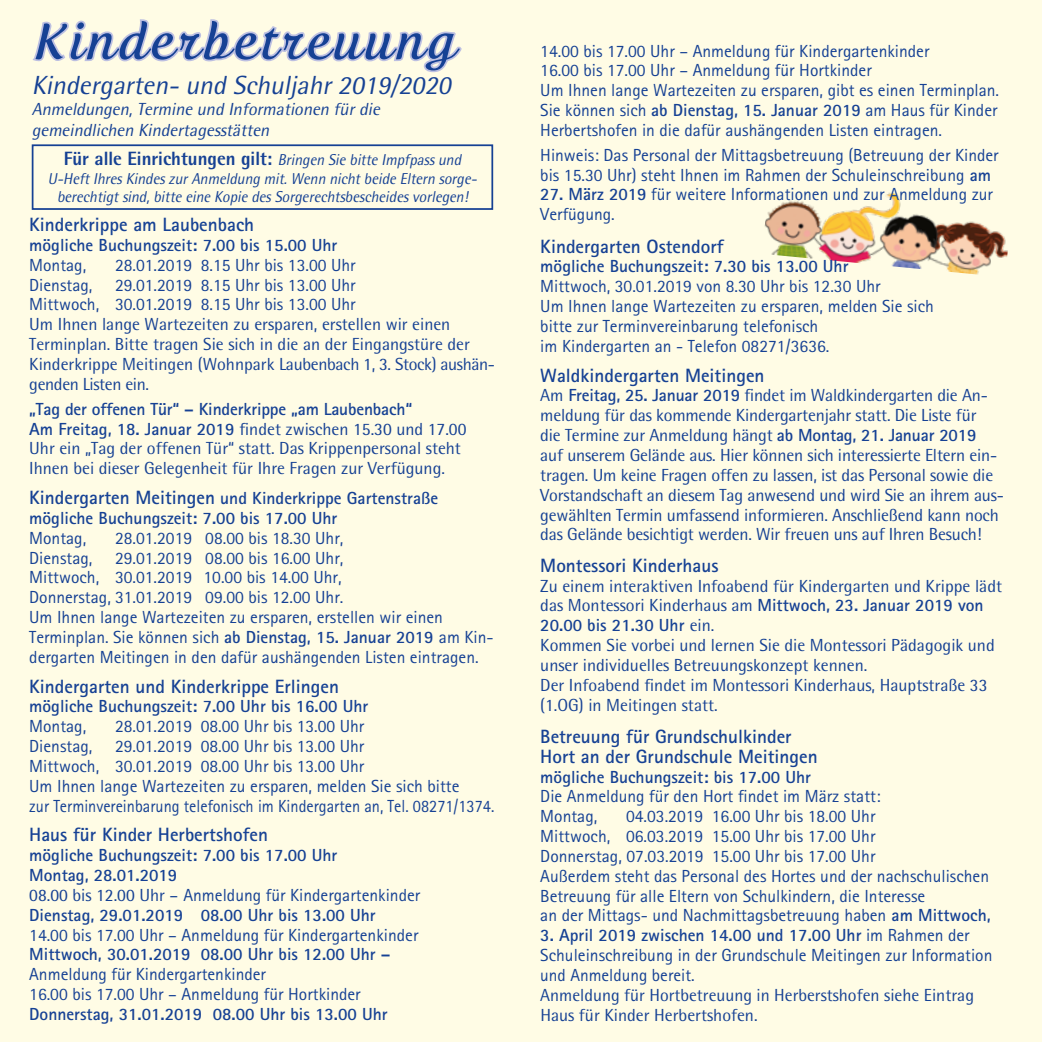
<style>
.page{position:relative;width:1042px;height:1042px;background:#fff}
.page>*{position:absolute;margin:0;border:0;box-sizing:border-box;transform-origin:0 0}
.t1{font:italic 50.05px "Fertigo Pro Script";letter-spacing:.08em;color:#164194}
.t2{font:italic 26.25px "Rotis Semi Sans Std";color:#164194}
.t3{font:700 19.25px/19.8px "Rotis Sans Serif";color:#164194}
.t4{font:17.5px/19.8px "Rotis Sans Serif";color:#164194}
.t5{font:17.5px/19.8px "Rotis Semi Sans Std";color:#164194}
.t6{font:700 17.5px/19.8px "Rotis Sans Serif";color:#164194}
.t7{font:italic 17.5px/21px "Rotis Semi Sans Std";color:#164194}
.t8{font:italic 15.75px/18.4px "Rotis Semi Sans Std";color:#164194;text-align:center;scale:.95 1}
.s1{font-weight:800;font-style:normal;font-size:19.25px}
.s2{font-family:"Rotis Sans Serif";font-weight:700}
.s3{font-size:19.25px}
.s4{font-weight:700}
.s5{font-family:"Rotis Semi Sans Std";font-weight:400}
.s6{font-weight:400}
</style>
<div class="page">
<div style="left:0;top:0;width:1041px;height:1042px;background:#fffce5"></div>
<img style="left:764px;top:192px;width:244px;height:83px">
<div style="left:32px;top:144px;width:461px;height:66px;border:2px solid #164194"></div>
<svg style="left:32px;top:19px;width:430px;height:54px"></svg>
<h1 class="t1" style="left:32px;top:13px;width:423px">Kinderbetreuung</h1>
<h2 class="t2" style="left:32px;top:70px;width:426px">Kindergarten- und Schuljahr2019/2020</h2>
<p class="t7" style="left:32px;top:98px;width:353px">Anmeldungen,Termine und Informationen fürdie gemeindlichen Kindertagesstätten</p>
<p class="t8" style="left:48px;top:151px;width:456px"><span class="s1">Für alle Einrichtungen gilt:</span> Bringen Sie bitte Impfpassund<br>U-HeftIhresKindeszurAnmeldung mit.Wenn nichtbeide Eltern sorge&shy;berechtigtsind,bitte eine Kopie desSorgerechtsbescheidesvorlegen!</p>
<p class="t3" style="left:29px;top:214px;width:226px">Kinderkrippe am Laubenbach</p>
<p class="t6" style="left:29px;top:235px;width:310px">mögliche Buchungszeit: 7.00 bis 15.00 Uhr</p>
<p class="t4" style="left:29px;top:255px;width:59px">Montag,</p>
<p class="t4" style="left:115px;top:255px;width:242px">28.01.2019 8.15 Uhr bis 13.00 Uhr</p>
<p class="t4" style="left:29px;top:275px;width:65px">Dienstag,</p>
<p class="t4" style="left:29px;top:275px;width:328px;text-align:right">29.01.2019 8.15 Uhr bis 13.00 Uhr<br>Mittwoch, 30.01.2019 8.15 Uhr bis 13.00 Uhr</p>
<p class="t5" style="left:29px;top:314px;width:467px">Um Ihnen lange Wartezeiten zu ersparen, erstellen wir einen Terminplan. Bitte tragen Sie sich in die an der Eingangstüre der Kinderkrippe Meitingen (Wohnpark Laubenbach 1, 3. Stock) aushän&shy;genden Listen ein.</p>
<p class="t6" style="left:29px;top:398px;width:384px">„Tag der offenen Tür“ – Kinderkrippe „am Laubenbach“</p>
<p class="t5" style="left:29px;top:418px;width:439px"><span class="s2">Am Freitag, 18. Januar 2019</span> findet zwischen 15.30 und 17.00<br>Uhr ein „Tag der offenen Tür“ statt. Das Krippenpersonal steht<br>Ihnen bei dieser Gelegenheit für Ihre Fragen zur Verfügung.</p>
<p class="t6" style="left:29px;top:488px;width:410px"><span class="s3">Kindergarten Meitingen</span> und Kinderkrippe Gartenstraße mögliche Buchungszeit: 7.00 bis 17.00 Uhr</p>
<p class="t4" style="left:29px;top:528px;width:59px">Montag,</p>
<p class="t4" style="left:115px;top:528px;width:230px">28.01.2019 08.00 bis 18.30 Uhr,</p>
<p class="t4" style="left:29px;top:547px;width:65px">Dienstag,</p>
<p class="t4" style="left:29px;top:547px;width:466px;text-indent:86px">29.01.2019 08.00 bis 16.00 Uhr,<br>Mittwoch, 30.01.2019 10.00 bis 14.00 Uhr,<br>Donnerstag, 31.01.2019 09.00 bis 12.00 Uhr.<br>Um Ihnen lange Wartezeiten zu ersparen, erstellen wir einen Terminplan. Sie können sich <span class="s4">ab Dienstag, 15. Januar 2019</span> am Kin&shy;dergarten Meitingen in den dafür aushängenden Listen eintragen.</p>
<p class="t3" style="left:29px;top:676px;width:311px">Kindergarten und Kinderkrippe Erlingen</p>
<p class="t6" style="left:29px;top:696px;width:340px">mögliche Buchungszeit: 7.00 Uhr bis 16.00 Uhr</p>
<p class="t4" style="left:29px;top:716px;width:59px">Montag,</p>
<p class="t4" style="left:115px;top:716px;width:251px">28.01.2019 08.00 Uhr bis 13.00 Uhr</p>
<p class="t4" style="left:29px;top:736px;width:65px">Dienstag,</p>
<p class="t4" style="left:29px;top:736px;width:466px;text-indent:86px">29.01.2019 08.00 Uhr bis 13.00 Uhr<br>Mittwoch, 30.01.2019 08.00 Uhr bis 13.00 Uhr<br>Um Ihnen lange Wartezeiten zu ersparen, melden Sie sich bitte<br>zur Terminvereinbarung telefonisch im Kindergarten an, Tel. 08271/1374.</p>
<p class="t3" style="left:29px;top:824px;width:240px">Haus für Kinder Herbertshofen</p>
<p class="t6" style="left:29px;top:845px;width:393px">mögliche Buchungszeit: 7.00 bis 17.00 Uhr<br>Montag, 28.01.2019<br><span class="s5">08.00 bis 12.00 Uhr –</span> <span class="s6">Anmeldung für Kindergartenkinder </span>Dienstag, 29.01.2019 08.00 Uhr bis 13.00 Uhr</p>
<p class="t4" style="left:29px;top:924px;width:391px">14.00 bis 17.00 Uhr – Anmeldung für Kindergartenkinder</p>
<p class="t6" style="left:29px;top:944px;width:363px">Mittwoch, 30.01.2019 08.00 Uhr bis 12.00 Uhr –</p>
<p class="t4" style="left:29px;top:964px;width:333px">Anmeldung für Kindergartenkinder<br>16.00 bis 17.00 Uhr – Anmeldung für Hortkinder</p>
<p class="t6" style="left:29px;top:1004px;width:360px">Donnerstag, 31.01.2019 08.00 Uhr bis 13.00 Uhr</p>
<p class="t4" style="left:540px;top:41px;width:460px">14.00 bis 17.00 Uhr – Anmeldung für Kindergartenkinder<br>16.00 bis 17.00 Uhr – Anmeldung für Hortkinder<br>Um Ihnen lange Wartezeiten zu ersparen, gibt es einen Terminplan.<br>Sie können sich <span class="s4">ab Dienstag, 15. Januar 2019</span> am Haus für Kinder Herbertshofen in die dafür aushängenden Listen eintragen.</p>
<p class="t4" style="left:540px;top:145px;width:460px">Hinweis: Das Personal der Mittagsbetreuung (Betreuung der Kinder bis 15.30 Uhr) steht Ihnen im Rahmen der Schuleinschreibung <span class="s4">am</span></p>
<p class="t4" style="left:540px;top:185px;width:454px"><span class="s4">27. März 2019</span> für weitere Informationen und zur Anmeldung zur<br>Verfügung.</p>
<p class="t3" style="left:540px;top:236px;width:185px">Kindergarten Ostendorf</p>
<p class="t6" style="left:540px;top:256px;width:310px">mögliche Buchungszeit: 7.30 bis 13.00 Uhr</p>
<p class="t4" style="left:540px;top:276px;width:395px">Mittwoch, 30.01.2019 von 8.30 Uhr bis 12.30 Uhr<br>Um Ihnen lange Wartezeiten zu ersparen, melden Sie sich bitte zur Terminvereinbarung telefonisch<br>im Kindergarten an - Telefon 08271/3636.</p>
<p class="t3" style="left:540px;top:365px;width:226px">Waldkindergarten Meitingen</p>
<p class="t5" style="left:540px;top:385px;width:465px">Am <span class="s2">Freitag, 25. Januar 2019</span> findet im Waldkindergarten die An&shy;meldung für das kommende Kindergartenjahr statt. Die Liste für<br>die Termine zur Anmeldung hängt <span class="s2">ab Montag, 21. Januar 2019<br></span>auf unserem Gelände aus. Hier können sich interessierte Eltern ein&shy;tragen. Um keine Fragen offen zu lassen, ist das Personal sowie die Vorstandschaft an diesem Tag anwesend und wird Sie an ihrem aus&shy;gewählten Termin umfassend informieren. Anschließend kann noch das Gelände besichtigt werden. Wir freuen uns auf Ihren Besuch!</p>
<p class="t3" style="left:540px;top:555px;width:180px">Montessori Kinderhaus</p>
<p class="t5" style="left:540px;top:575px;width:463px">Zu einem interaktiven Infoabend für Kindergarten und Krippe lädt das Montessori Kinderhaus am <span class="s2">Mittwoch, 23. Januar 2019 von</span></p>
<p class="t6" style="left:540px;top:615px;width:176px">20.00 bis 21.30 Uhr <span class="s5">ein.</span></p>
<p class="t5" style="left:540px;top:635px;width:456px">Kommen Sie vorbei und lernen Sie die Montessori Pädagogik und unser individuelles Betreuungskonzept kennen.<br>Der Infoabend findet im Montessori Kinderhaus, Hauptstraße 33 (1.OG) in Meitingen statt.</p>
<p class="t3" style="left:540px;top:726px;width:279px">Betreuung für Grundschulkinder<br>Hort an der Grundschule Meitingen</p>
<p class="t6" style="left:540px;top:766px;width:272px">mögliche Buchungszeit: bis 17.00 Uhr</p>
<p class="t4" style="left:540px;top:786px;width:342px">Die Anmeldung für den Hort findet im März statt:<br>Montag,</p>
<p class="t4" style="left:540px;top:806px;width:452px;text-indent:86px">04.03.2019 16.00 Uhr bis 18.00 Uhr<br>Mittwoch, 06.03.2019 15.00 Uhr bis 17.00 Uhr<br>Donnerstag, 07.03.2019 15.00 Uhr bis 17.00 Uhr<br>Außerdem steht das Personal des Hortes und der nachschulischen Betreuung für alle Eltern von Schulkindern, die Interesse<br>an der Mittags- und Nachmittagsbetreuung haben <span class="s4">am Mittwoch,</span></p>
<p class="t4" style="left:540px;top:925px;width:453px"><span class="s4">3. April 2019 zwischen 14.00 und 17.00 Uhr</span> im Rahmen der<br>Schuleinschreibung in der Grundschule Meitingen zur Information und Anmeldung bereit.</p>
<p class="t5" style="left:540px;top:985px;width:435px">Anmeldung für Hortbetreuung in Herberstshofen siehe Eintrag<br>Haus für Kinder Herbertshofen.</p>
</div>
